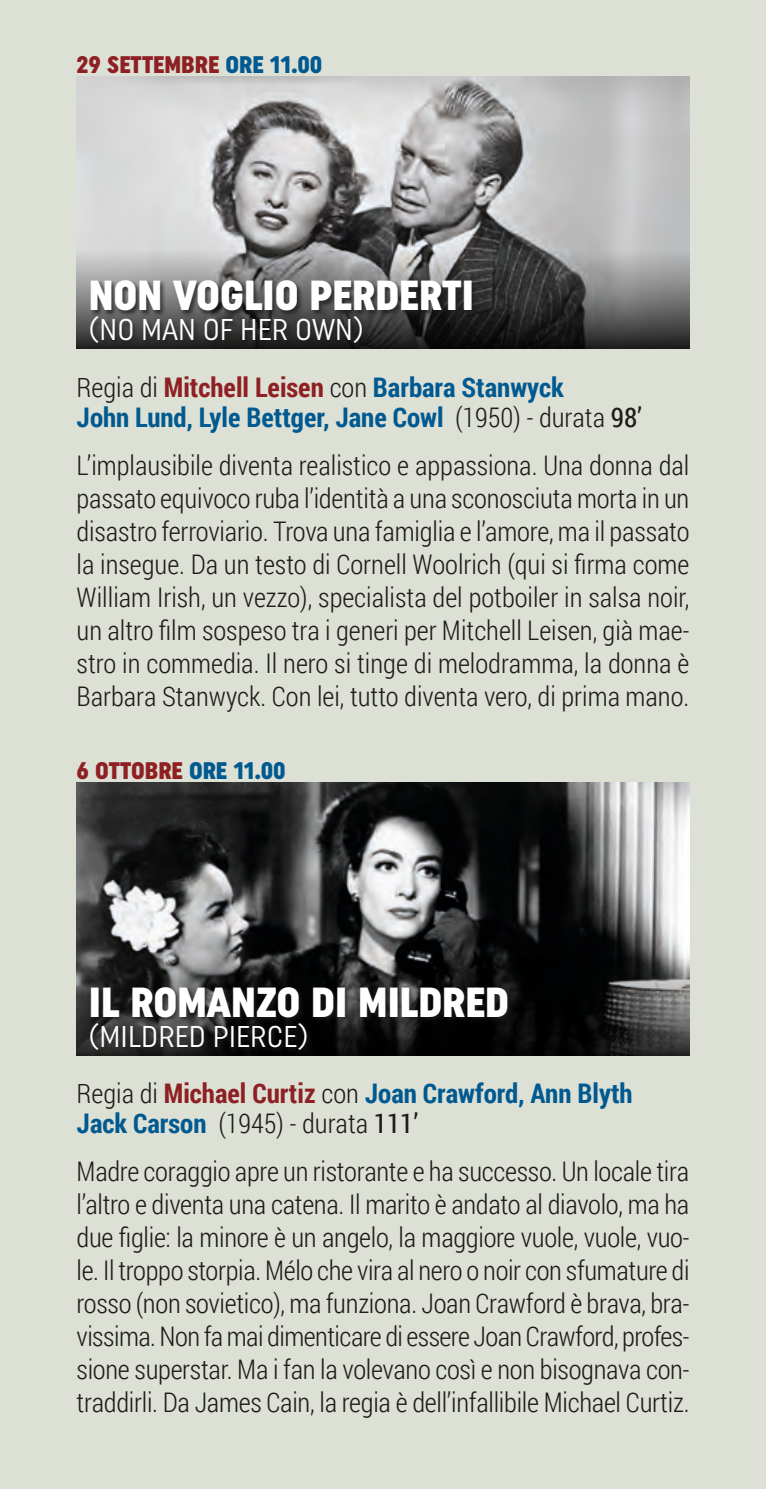
<style>
.page{position:relative;width:766px;height:1489px;background:#fff}
.page>*{position:absolute;margin:0;border:0;box-sizing:border-box;transform-origin:0 0}
.t1{font:900 42px "Uniform Condensed";color:#fff}
.t2{font:30px "Uniform Condensed";color:#fff}
.t3{font:300 27px/33px "Roboto Condensed";letter-spacing:-.005em;color:#1d1d1b;text-align:justify}
.t4{font:700 27px "Roboto Condensed";color:#00598f}
.t5{font:900 24px "Uniform Condensed";color:#8e2023}
.s1{color:#00598f}
.s2{font-weight:300;color:#1d1d1b}
.s3{color:#8e2023}
.s4{font-weight:400;color:#1d1d1b}
.s5{font-weight:700;color:#00598f}
.s6{font-weight:400}
</style>
<div class="page">
<div style="left:0;top:0;width:765px;height:1488px;background:#dce0d5"></div>
<hr style="left:765px;top:0;width:1px;height:1488px;background:#e5f1e2">
<img style="left:77px;top:782px;width:612px;height:172px">
<svg style="left:77px;top:954px;width:612px;height:100px"></svg>
<img style="left:77px;top:77px;width:612px;height:171px">
<svg style="left:77px;top:248px;width:612px;height:101px"></svg>
<div style="left:90px;top:985px;width:423px;height:70px;background:#1d1d1b;opacity:.75"></div>
<div style="left:90px;top:279px;width:387px;height:71px;background:#1d1d1b;opacity:.75"></div>
<p class="t5" style="left:77px;top:50px;width:247px">29 SETTEMBRE <span class="s1">ORE 11.00</span></p>
<p class="t1" style="left:89px;top:270px;width:386px">NON VOGLIO PERDERTI</p>
<p class="t2" style="left:89px;top:312px;width:276px">(NO MAN OF HER OWN)</p>
<p class="t4" style="left:77px;top:368px;width:488px"><span class="s2">Regia di</span> <span class="s3">Mitchell Leisen</span> <span class="s2">con</span> Barbara Stanwyck</p>
<p class="t4" style="left:77px;top:398px;width:566px">John Lund, Lyle Bettger, Jane Cowl <span class="s2">(1950) - durata</span> <span class="s4">98’</span></p>
<p class="t3" style="left:77px;top:447px;width:614px">L’implausibile diventa realistico e appassiona. Una donna dal passato equivoco ruba l’identità a una sconosciuta morta in un disastro ferroviario. Trova una famiglia e l’amore, ma il passato la insegue. Da un testo di Cornell Woolrich (qui si firma come William Irish, un vezzo), specialista del potboiler in salsa noir, un altro film sospeso tra i generi per Mitchell Leisen, già mae&shy;stro in commedia. Il nero si tinge di melodramma, la donna è Barbara Stanwyck. Con lei, tutto diventa vero, di prima mano.</p>
<p class="t5" style="left:77px;top:756px;width:211px">6 OTTOBRE <span class="s1">ORE 11.00</span></p>
<p class="t1" style="left:89px;top:976px;width:421px">IL ROMANZO DI MILDRED</p>
<p class="t2" style="left:89px;top:1018px;width:221px">(MILDRED PIERCE)</p>
<p class="t4" style="left:77px;top:1074px;width:557px"><span class="s2">Regia di</span> <span class="s3">Michael Curtiz</span> <span class="s2">con</span> Joan Crawford, Ann Blyth</p>
<p class="t3" style="left:77px;top:1105px;width:343px"><span class="s5">Jack Carson</span> (1945) - durata <span class="s6">111’</span></p>
<p class="t3" style="left:77px;top:1153px;width:614px">Madre coraggio apre un ristorante e ha successo. Un locale tira l’altro e diventa una catena. Il marito è andato al diavolo, ma ha due figlie: la minore è un angelo, la maggiore vuole, vuole, vuo&shy;le. Il troppo storpia. Mélo che vira al nero o noir con sfumature di rosso (non sovietico), ma funziona. Joan Crawford è brava, bra&shy;vissima. Non fa mai dimenticare di essere Joan Crawford, profes&shy;sione superstar. Ma i fan la volevano così e non bisognava con&shy;traddirli. Da James Cain, la regia è dell’infallibile Michael Curtiz.</p>
</div>
